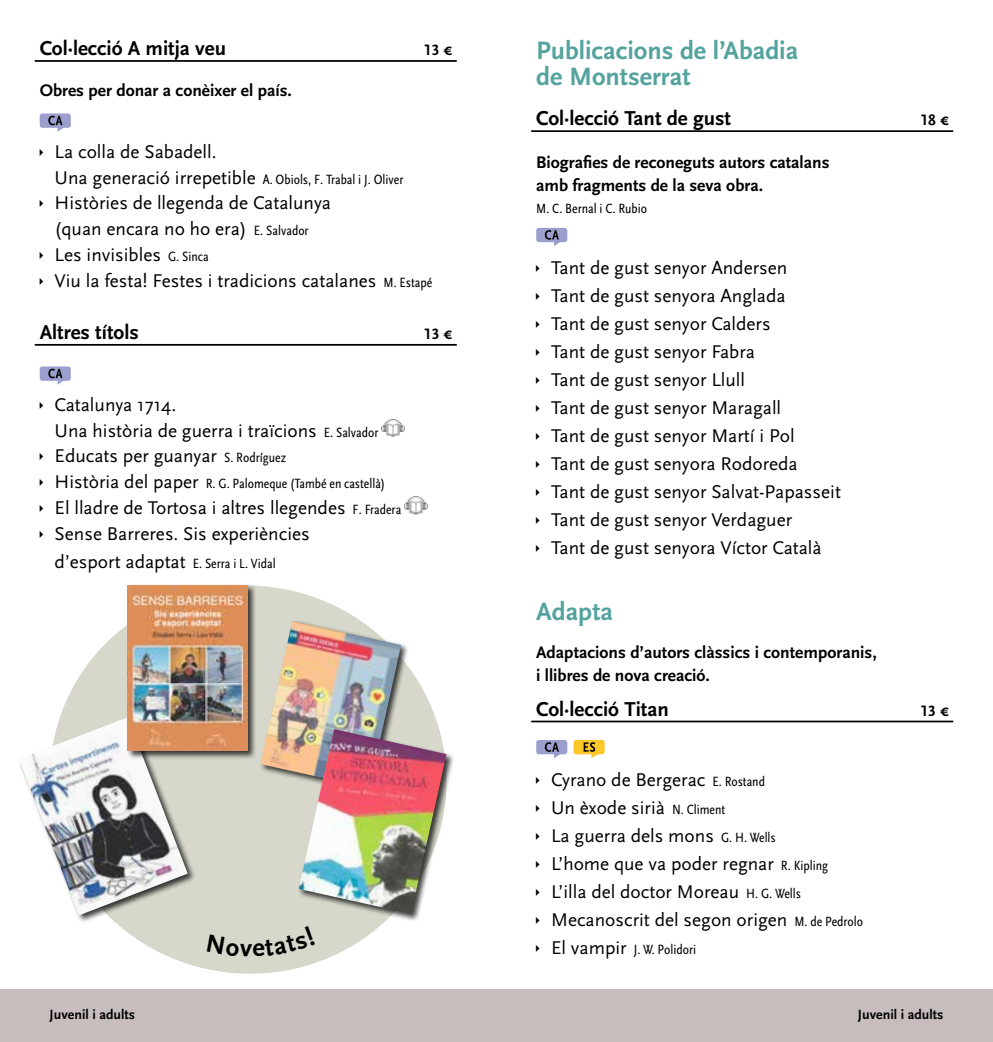
<style>
.page{position:relative;width:993px;height:1042px;background:#fff}
.page>*{position:absolute;margin:0;border:0;box-sizing:border-box;transform-origin:0 0}
.t1{font:700 26.25px/26.2px "Scala Sans";color:#54a39e}
.t2{font:700 21px "Scala Sans";color:#000}
.t3{font:19.25px/28px "Scala Sans";color:#000}
.t4{font:700 17.5px/22.8px "Scala Sans";color:#000}
.t5{font:700 15.75px "Scala Sans Caps";color:#000}
.t6{font:14px "Scala Sans Regular Con";color:#000}
.t7{font:700 14px "Scala Sans";color:#000}
.s1{font-family:"Scala Sans";font-size:19.25px}
.s2{font-family:"Scala Sans Regular Con";font-size:14px}
</style>
<div class="page">
<div style="left:0;top:989px;width:992px;height:53px;background:#c7bdbd"></div>
<svg style="left:60px;top:585px;width:379px;height:389px"></svg>
<hr style="left:531px;top:130px;width:421px;height:2px;background:#000">
<hr style="left:531px;top:720px;width:421px;height:2px;background:#000">
<div style="left:536px;top:228px;width:31px;height:14px;background:#9c9fcd;border-radius:3px"></div>
<svg style="left:544px;top:230px;width:17px;height:16px"></svg>
<div style="left:536px;top:740px;width:31px;height:14px;background:#9c9fcd;border-radius:3px"></div>
<svg style="left:544px;top:742px;width:17px;height:16px"></svg>
<div style="left:573px;top:740px;width:31px;height:14px;background:#fdc629;border-radius:3px"></div>
<svg style="left:583px;top:742px;width:15px;height:16px"></svg>
<hr style="left:35px;top:60px;width:421px;height:2px;background:#000">
<hr style="left:35px;top:344px;width:421px;height:2px;background:#000">
<div style="left:40px;top:113px;width:31px;height:15px;background:#9c9fcd;border-radius:3px"></div>
<svg style="left:48px;top:116px;width:17px;height:16px"></svg>
<div style="left:40px;top:366px;width:31px;height:15px;background:#9c9fcd;border-radius:3px"></div>
<svg style="left:48px;top:369px;width:17px;height:16px"></svg>
<img style="left:381px;top:419px;width:24px;height:17px">
<img style="left:404px;top:497px;width:23px;height:17px">
<div style="left:17px;top:716px;width:179px;height:208px;background:#000;opacity:.75"></div>
<img style="left:19px;top:717px;width:169px;height:198px">
<div style="left:126px;top:584px;width:130px;height:175px;background:#000;opacity:.75"></div>
<img style="left:128px;top:585px;width:119px;height:166px">
<div style="left:259px;top:620px;width:150px;height:177px;background:#000;opacity:.75"></div>
<img style="left:260px;top:621px;width:141px;height:167px">
<div style="left:297px;top:728px;width:158px;height:194px;background:#000;opacity:.75"></div>
<img style="left:298px;top:729px;width:148px;height:185px">
<div style="left:207px;top:926px;width:108px;height:30px;background:#d7d8cb"></div>
<p class="t2" style="left:40px;top:37px;width:188px">Col·lecció A mitja veu</p>
<p class="t5" style="left:424px;top:41px;width:31px">13 €</p>
<p class="t4" style="left:40px;top:79px;width:254px">Obres per donar a conèixer el país.</p>
<p class="t3" style="left:55px;top:138px;width:163px">La colla de Sabadell.</p>
<p class="t6" style="left:55px;top:171px;width:350px"><span class="s1">Una generació irrepetible</span> A. Obiols, F. Trabal i J. Oliver</p>
<p class="t3" style="left:55px;top:191px;width:379px;line-height:25.9px">Històries de llegenda de Catalunya<br>(quan encara no ho era) <span class="s2">E. Salvador<br></span>Les invisibles <span class="s2">G. Sinca<br></span>Viu la festa! Festes i tradicions catalanes <span class="s2">M. Estapé</span></p>
<p class="t2" style="left:40px;top:321px;width:100px">Altres títols</p>
<p class="t5" style="left:424px;top:325px;width:31px">13 €</p>
<p class="t3" style="left:55px;top:392px;width:325px;line-height:25.9px">Catalunya 1714.<br>Una història de guerra i traïcions <span class="s2">E. Salvador<br></span>Educats per guanyar <span class="s2">S. Rodríguez</span></p>
<p class="t6" style="left:55px;top:476px;width:332px"><span class="s1">Història del paper</span> R. G. Palomeque (També en castellà)</p>
<p class="t3" style="left:55px;top:495px;width:348px;line-height:25.9px">El lladre de Tortosa i altres llegendes <span class="s2">F. Fradera<br></span>Sense Barreres. Sis experiències</p>
<p class="t3" style="left:55px;top:548px;width:222px">d’esport adaptat <span class="s2">E. Serra i L. Vidal</span></p>
<h1 class="t1" style="left:536px;top:38px;width:263px">Publicacions de l’Abadia de Montserrat</h1>
<p class="t2" style="left:536px;top:107px;width:196px">Col·lecció Tant de gust</p>
<p class="t5" style="left:920px;top:111px;width:31px">18 €</p>
<p class="t4" style="left:536px;top:151px;width:295px">Biografies de reconeguts autors catalans amb fragments de la seva obra.</p>
<p class="t6" style="left:536px;top:201px;width:112px">M. C. Bernal i C. Rubio</p>
<p class="t3" style="left:551px;top:254px;width:291px">Tant de gust senyor Andersen<br>Tant de gust senyora Anglada<br>Tant de gust senyor Calders<br>Tant de gust senyor Fabra<br>Tant de gust senyor Llull<br>Tant de gust senyor Maragall<br>Tant de gust senyor Martí i Pol<br>Tant de gust senyora Rodoreda<br>Tant de gust senyor Salvat-Papasseit<br>Tant de gust senyor Verdaguer<br>Tant de gust senyora Víctor Català</p>
<h1 class="t1" style="left:536px;top:599px;width:78px">Adapta</h1>
<p class="t4" style="left:536px;top:641px;width:342px">Adaptacions d’autors clàssics i contemporanis, i llibres de nova creació.</p>
<p class="t2" style="left:536px;top:697px;width:134px">Col·lecció Titan</p>
<p class="t5" style="left:920px;top:702px;width:31px">13 €</p>
<p class="t3" style="left:551px;top:766px;width:313px">Cyrano de Bergerac <span class="s2">E. Rostand<br></span>Un èxode sirià <span class="s2">N. Climent<br></span>La guerra dels mons <span class="s2">G. H. Wells<br></span>L’home que va poder regnar <span class="s2">R. Kipling </span>L’illa del doctor Moreau <span class="s2">H. G. Wells </span>Mecanoscrit del segon origen <span class="s2">M. de Pedrolo</span></p>
<p class="t6" style="left:551px;top:942px;width:146px"><span class="s1">El vampir</span> J. W. Polidori</p>
<p class="t7" style="left:50px;top:1006px;width:87px">Juvenil i adults</p>
<p class="t7" style="left:857px;top:1006px;width:87px">Juvenil i adults</p>
</div>
